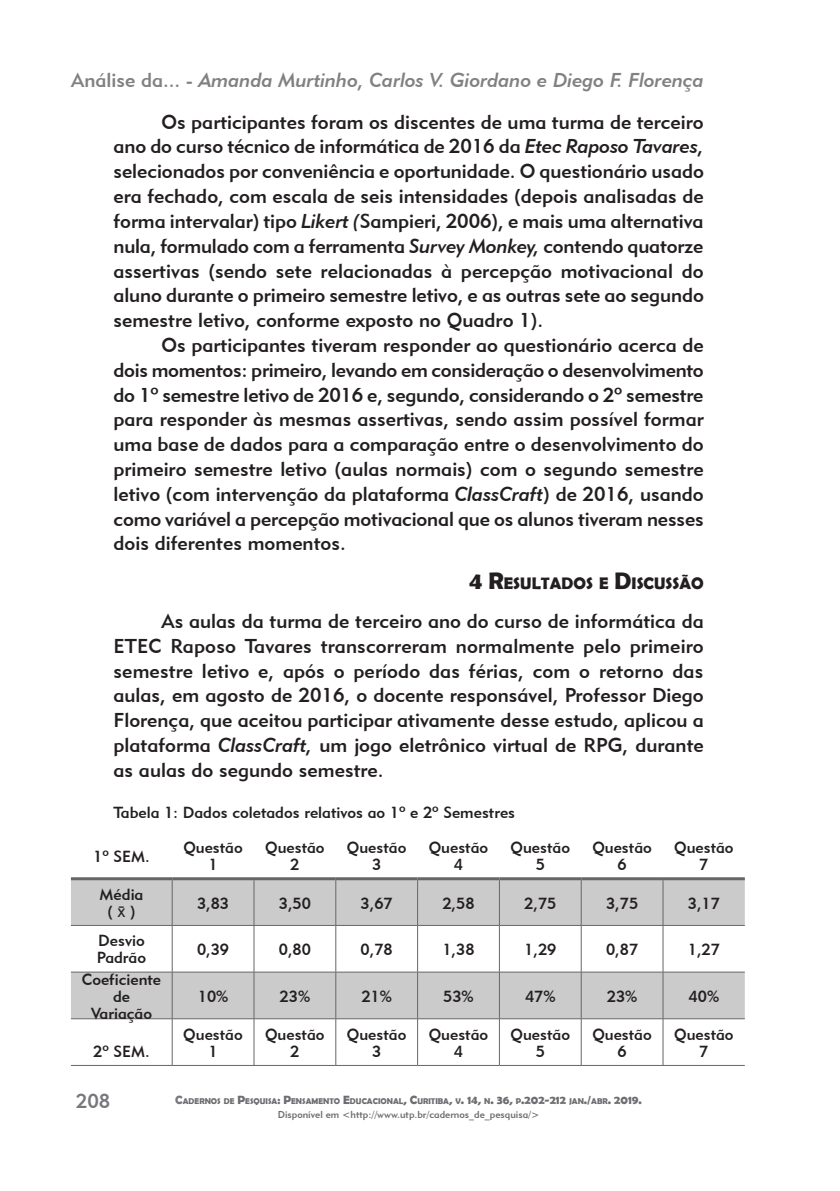
<style>
.page{position:relative;width:840px;height:1191px;background:#fff}
.page>*{position:absolute;margin:0;border:0;box-sizing:border-box;transform-origin:0 0}
.t1{font:20px/24.8px "Geometric 415 BT Medium A";color:#231f20;text-align:justify}
.t2{font:20px "Geometric 415 BT Medium Italic A";color:#808180}
.t3{font:20px "Geometric 415 BT Medium A";color:#76787b}
.t4{font:700 16.8px "Berlin Sans FB Demi";color:#231f20}
.t5{font:16px/17px "Geometric 415 BT Medium A";color:#231f20;text-align:center}
.t6{font:10px "Geometric 415 BT Medium A";color:#6c6d70}
.t7{font:700 8.4px "Berlin Sans FB Demi";color:#6c6d70}
.s1{font-family:"Geometric 415 BT Medium A"}
.s2{font-family:"Geometric 415 BT Medium Italic A"}
.s3{font-size:24px}
.s4{font-family:"Arial"}
.s5{font-size:12px;color:#76787b}
.s6{font-size:12px}
</style>
<div class="page">
<svg style="left:71px;top:880px;width:673px;height:138px;fill:#cbcbcb"></svg>
<hr style="left:172px;top:880px;width:1px;height:45px;background:#666">
<hr style="left:253px;top:880px;width:1px;height:45px;background:#666">
<hr style="left:335px;top:880px;width:1px;height:45px;background:#666">
<hr style="left:417px;top:880px;width:1px;height:45px;background:#666">
<hr style="left:499px;top:880px;width:1px;height:45px;background:#666">
<hr style="left:580px;top:880px;width:1px;height:45px;background:#666">
<hr style="left:662px;top:880px;width:1px;height:45px;background:#666">
<hr style="left:71px;top:925px;width:101px;height:1px;background:#666">
<hr style="left:172px;top:925px;width:82px;height:1px;background:#666">
<hr style="left:172px;top:925px;width:1px;height:46px;background:#666">
<hr style="left:254px;top:925px;width:81px;height:1px;background:#666">
<hr style="left:253px;top:925px;width:1px;height:46px;background:#666">
<hr style="left:335px;top:925px;width:82px;height:1px;background:#666">
<hr style="left:335px;top:925px;width:1px;height:46px;background:#666">
<hr style="left:417px;top:925px;width:82px;height:1px;background:#666">
<hr style="left:417px;top:925px;width:1px;height:46px;background:#666">
<hr style="left:499px;top:925px;width:82px;height:1px;background:#666">
<hr style="left:499px;top:925px;width:1px;height:46px;background:#666">
<hr style="left:581px;top:925px;width:81px;height:1px;background:#666">
<hr style="left:580px;top:925px;width:1px;height:46px;background:#666">
<hr style="left:662px;top:925px;width:82px;height:1px;background:#666">
<hr style="left:662px;top:925px;width:1px;height:46px;background:#666">
<hr style="left:71px;top:971px;width:101px;height:1px;background:#666">
<hr style="left:172px;top:971px;width:82px;height:1px;background:#666">
<hr style="left:172px;top:972px;width:1px;height:46px;background:#666">
<hr style="left:254px;top:971px;width:81px;height:1px;background:#666">
<hr style="left:253px;top:972px;width:1px;height:46px;background:#666">
<hr style="left:335px;top:971px;width:82px;height:1px;background:#666">
<hr style="left:335px;top:972px;width:1px;height:46px;background:#666">
<hr style="left:417px;top:971px;width:82px;height:1px;background:#666">
<hr style="left:417px;top:972px;width:1px;height:46px;background:#666">
<hr style="left:499px;top:971px;width:82px;height:1px;background:#666">
<hr style="left:499px;top:972px;width:1px;height:46px;background:#666">
<hr style="left:581px;top:971px;width:81px;height:1px;background:#666">
<hr style="left:580px;top:972px;width:1px;height:46px;background:#666">
<hr style="left:662px;top:971px;width:82px;height:1px;background:#666">
<hr style="left:662px;top:972px;width:1px;height:46px;background:#666">
<hr style="left:71px;top:1018px;width:101px;height:1px;background:#666">
<hr style="left:172px;top:1018px;width:82px;height:1px;background:#666">
<hr style="left:172px;top:1019px;width:1px;height:46px;background:#666">
<hr style="left:254px;top:1018px;width:81px;height:1px;background:#666">
<hr style="left:253px;top:1019px;width:1px;height:46px;background:#666">
<hr style="left:335px;top:1018px;width:82px;height:1px;background:#666">
<hr style="left:335px;top:1019px;width:1px;height:46px;background:#666">
<hr style="left:417px;top:1018px;width:82px;height:1px;background:#666">
<hr style="left:417px;top:1019px;width:1px;height:46px;background:#666">
<hr style="left:499px;top:1018px;width:82px;height:1px;background:#666">
<hr style="left:499px;top:1019px;width:1px;height:46px;background:#666">
<hr style="left:581px;top:1018px;width:81px;height:1px;background:#666">
<hr style="left:580px;top:1019px;width:1px;height:46px;background:#666">
<hr style="left:662px;top:1018px;width:82px;height:1px;background:#666">
<hr style="left:662px;top:1019px;width:1px;height:46px;background:#666">
<hr style="left:71px;top:1065px;width:101px;height:1px;background:#666">
<hr style="left:172px;top:1065px;width:82px;height:1px;background:#666">
<hr style="left:254px;top:1065px;width:81px;height:1px;background:#666">
<hr style="left:335px;top:1065px;width:82px;height:1px;background:#666">
<hr style="left:417px;top:1065px;width:82px;height:1px;background:#666">
<hr style="left:499px;top:1065px;width:82px;height:1px;background:#666">
<hr style="left:581px;top:1065px;width:81px;height:1px;background:#666">
<hr style="left:662px;top:1065px;width:82px;height:1px;background:#666">
<hr style="left:71px;top:877px;width:101px;height:3px;background:#666">
<hr style="left:172px;top:877px;width:82px;height:3px;background:#666">
<hr style="left:254px;top:877px;width:81px;height:3px;background:#666">
<hr style="left:335px;top:877px;width:82px;height:3px;background:#666">
<hr style="left:417px;top:877px;width:82px;height:3px;background:#666">
<hr style="left:499px;top:877px;width:82px;height:3px;background:#666">
<hr style="left:581px;top:877px;width:81px;height:3px;background:#666">
<hr style="left:662px;top:877px;width:82px;height:3px;background:#666">
<p class="t2" style="left:71px;top:68px;width:633px"><span class="s1">Análise da... -</span> Amanda Murtinho, Carlos V. Giordano e Diego F. Florença</p>
<p class="t1" style="left:113px;top:109px;width:591px;text-indent:48px">Os participantes foram os discentes de uma turma de terceiro ano do curso técnico de informática de 2016 da <span class="s2">Etec Raposo Tavares, </span>selecionados por conveniência e oportunidade. O questionário usado era fechado, com escala de seis intensidades (depois analisadas de forma intervalar) tipo <span class="s2">Likert (</span>Sampieri, 2006), e mais uma alternativa nula, formulado com a ferramenta <span class="s2">Survey Monkey,</span> contendo quatorze assertivas (sendo sete relacionadas à percepção motivacional do aluno durante o primeiro semestre letivo, e as outras sete ao segundo semestre letivo, conforme exposto no Quadro 1).</p>
<p class="t1" style="left:113px;top:332px;width:591px;text-indent:48px">Os participantes tiveram responder ao questionário acerca de dois momentos: primeiro, levando em consideração o desenvolvimento do 1º semestre letivo de 2016 e, segundo, considerando o 2º semestre para responder às mesmas assertivas, sendo assim possível formar uma base de dados para a comparação entre o desenvolvimento do primeiro semestre letivo (aulas normais) com o segundo semestre letivo (com intervenção da plataforma <span class="s2">ClassCraft</span>) de 2016, usando como variável a percepção motivacional que os alunos tiveram nesses dois diferentes momentos.</p>
<p class="t4" style="left:469px;top:573px;width:236px"><span class="s3">4 R</span>ESULTADOS E <span class="s3">D</span>ISCUSSÃO</p>
<p class="t1" style="left:113px;top:608px;width:591px;text-indent:48px">As aulas da turma de terceiro ano do curso de informática da ETEC Raposo Tavares transcorreram normalmente pelo primeiro semestre letivo e, após o período das férias, com o retorno das aulas, em agosto de 2016, o docente responsável, Professor Diego Florença, que aceitou participar ativamente desse estudo, aplicou a plataforma <span class="s2">ClassCraft,</span> um jogo eletrônico virtual de RPG, durante as aulas do segundo semestre.</p>
<p class="t5" style="left:113px;top:803px;width:403px">Tabela 1: Dados coletados relativos ao 1º e 2º Semestres</p>
<p class="t5" style="left:93px;top:847px;width:58px">1º SEM.</p>
<p class="t5" style="left:183px;top:839px;width:61px">Questão<br>1</p>
<p class="t5" style="left:265px;top:839px;width:61px">Questão<br>2</p>
<p class="t5" style="left:347px;top:839px;width:61px">Questão<br>3</p>
<p class="t5" style="left:428px;top:839px;width:61px">Questão<br>4</p>
<p class="t5" style="left:510px;top:839px;width:61px">Questão<br>5</p>
<p class="t5" style="left:592px;top:839px;width:61px">Questão<br>6</p>
<p class="t5" style="left:673px;top:839px;width:61px">Questão<br>7</p>
<p class="t5" style="left:100px;top:886px;width:45px">Média ( <span class="s4">x̄</span> )</p>
<p class="t5" style="left:197px;top:894px;width:34px">3,83</p>
<p class="t5" style="left:278px;top:894px;width:34px">3,50</p>
<p class="t5" style="left:360px;top:894px;width:34px">3,67</p>
<p class="t5" style="left:442px;top:894px;width:34px">2,58</p>
<p class="t5" style="left:524px;top:894px;width:34px">2,75</p>
<p class="t5" style="left:605px;top:894px;width:34px">3,75</p>
<p class="t5" style="left:687px;top:894px;width:34px">3,17</p>
<p class="t5" style="left:97px;top:932px;width:51px;text-align:left">Desvio<br>Padrão</p>
<p class="t5" style="left:197px;top:940px;width:34px">0,39</p>
<p class="t5" style="left:278px;top:940px;width:34px">0,80</p>
<p class="t5" style="left:360px;top:940px;width:34px">0,78</p>
<p class="t5" style="left:442px;top:940px;width:34px">1,38</p>
<p class="t5" style="left:524px;top:940px;width:34px">1,29</p>
<p class="t5" style="left:605px;top:940px;width:34px">0,87</p>
<p class="t5" style="left:687px;top:940px;width:34px">1,27</p>
<p class="t5" style="left:82px;top:970px;width:81px">Coeficiente de<br>Variação</p>
<p class="t5" style="left:198px;top:987px;width:32px">10%</p>
<p class="t5" style="left:279px;top:987px;width:32px">23%</p>
<p class="t5" style="left:361px;top:987px;width:32px">21%</p>
<p class="t5" style="left:443px;top:987px;width:32px">53%</p>
<p class="t5" style="left:524px;top:987px;width:32px">47%</p>
<p class="t5" style="left:606px;top:987px;width:32px">23%</p>
<p class="t5" style="left:688px;top:987px;width:32px">40%</p>
<p class="t5" style="left:93px;top:1042px;width:58px">2º SEM.</p>
<p class="t5" style="left:183px;top:1025px;width:61px">Questão<br>1</p>
<p class="t5" style="left:265px;top:1025px;width:61px">Questão<br>2</p>
<p class="t5" style="left:347px;top:1025px;width:61px">Questão<br>3</p>
<p class="t5" style="left:428px;top:1025px;width:61px">Questão<br>4</p>
<p class="t5" style="left:510px;top:1025px;width:61px">Questão<br>5</p>
<p class="t5" style="left:592px;top:1025px;width:61px">Questão<br>6</p>
<p class="t5" style="left:673px;top:1025px;width:61px">Questão<br>7</p>
<p class="t3" style="left:76px;top:1088px;width:36px">208</p>
<p class="t7" style="left:175px;top:1096px;width:468px"><span class="s5">C</span>ADERNOS DE <span class="s6">P</span>ESQUISA<span class="s6">: P</span>ENSAMENTO <span class="s6">E</span>DUCACIONAL<span class="s6">, C</span>URITIBA<span class="s6">,</span> V<span class="s6">. 14,</span> N<span class="s6">. 36,</span> P<span class="s6">.202-212</span> JAN<span class="s6">./</span>ABR<span class="s6">. 2019.</span></p>
<p class="t6" style="left:277px;top:1108px;width:263px">Disponível em &lt;http://www.utp.br/cadernos_de_pesquisa/&gt;</p>
</div>
